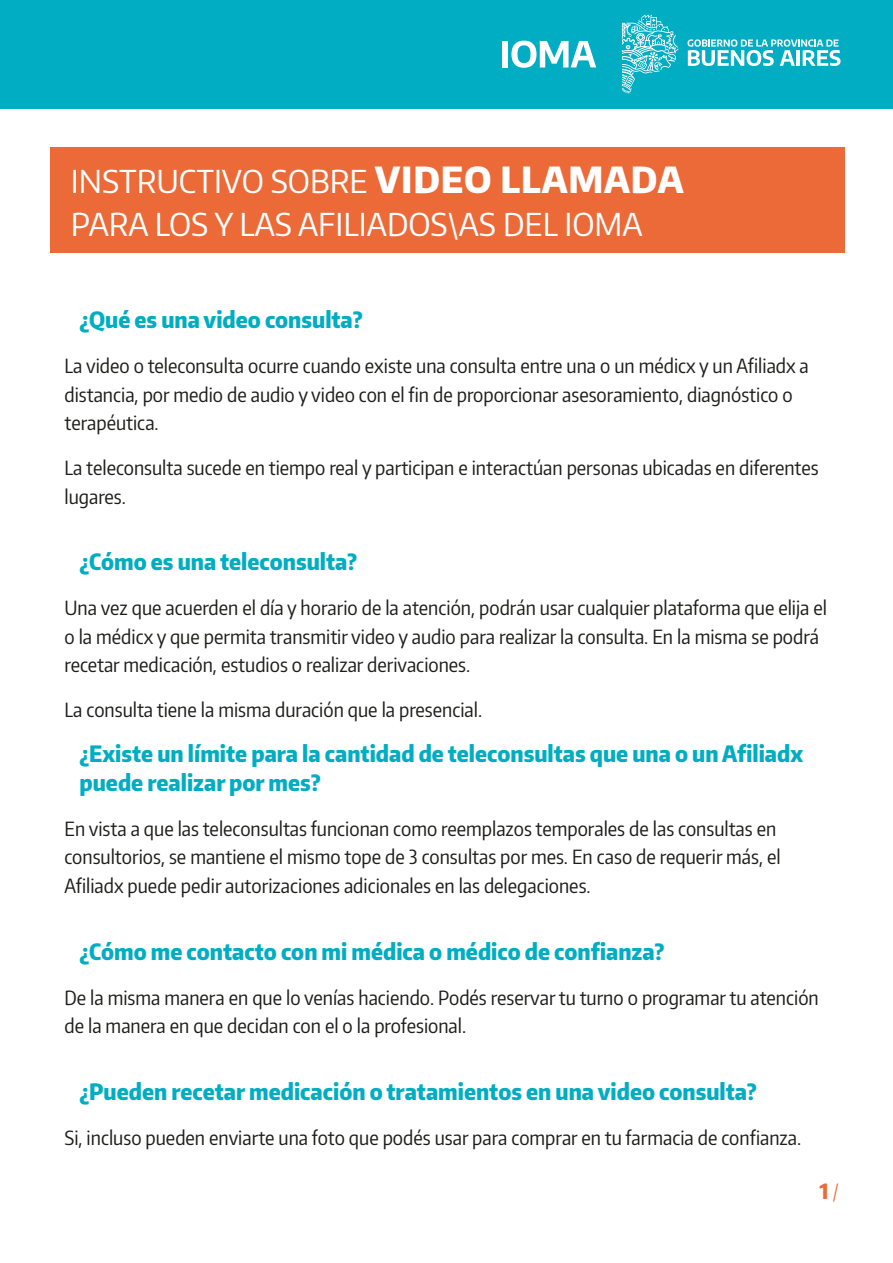
<style>
.page{position:relative;width:893px;height:1263px;background:#fff}
.page>*{position:absolute;margin:0;border:0;box-sizing:border-box;transform-origin:0 0}
.t1{font:31.5px/43.5px "Encode Sans Narrow";color:#fff}
.t2{font:800 22.5px/28.5px "Encode Sans Condensed";color:#00adc2}
.t3{font:800 21px "Encode Sans Condensed";color:#eb6a38}
.t4{font:19.5px/28.5px "Encode Sans Condensed";color:#1d1d1b}
.s1{font-weight:800;font-size:36px}
.s2{font-weight:300}
</style>
<div class="page">
<div style="left:0;top:0;width:893px;height:108px;background:#00adc2"></div>
<div style="left:502px;top:41px;width:6px;height:26px;background:#fff"></div>
<svg style="left:511px;top:41px;width:85px;height:27px"></svg>
<svg style="left:622px;top:15px;width:56px;height:79px"></svg>
<svg style="left:687px;top:39px;width:154px;height:27px"></svg>
<div style="left:50px;top:147px;width:794px;height:105px;background:#eb6a38"></div>
<h1 class="t1" style="left:71px;top:158px;width:614px">INSTRUCTIVO SOBRE <span class="s1">VIDEO LLAMADA<br></span>PARA LOS Y LAS AFILIADOS\AS DEL IOMA</h1>
<p class="t2" style="left:80px;top:305px;width:285px">¿Qué es una video consulta?</p>
<p class="t4" style="left:65px;top:351px;width:746px">La video o teleconsulta ocurre cuando existe una consulta entre una o un médicx y un Afiliadx a distancia, por medio de audio y video con el fin de proporcionar asesoramiento, diagnóstico o terapéutica.</p>
<p class="t4" style="left:65px;top:453px;width:756px">La teleconsulta sucede en tiempo real y participan e interactúan personas ubicadas en diferentes lugares.</p>
<p class="t2" style="left:80px;top:547px;width:279px">¿Cómo es una teleconsulta?</p>
<p class="t4" style="left:65px;top:593px;width:764px">Una vez que acuerden el día y horario de la atención, podrán usar cualquier plataforma que elija el o la médicx y que permita transmitir video y audio para realizar la consulta. En la misma se podrá recetar medicación, estudios o realizar derivaciones.</p>
<p class="t4" style="left:65px;top:695px;width:419px">La consulta tiene la misma duración que la presencial.</p>
<p class="t2" style="left:80px;top:739px;width:725px">¿Existe un límite para la cantidad de teleconsultas que una o un Afiliadx puede realizar por mes?</p>
<p class="t4" style="left:65px;top:814px;width:718px">En vista a que las teleconsultas funcionan como reemplazos temporales de las consultas en consultorios, se mantiene el mismo tope de 3 consultas por mes. En caso de requerir más, el<br>Afiliadx puede pedir autorizaciones adicionales en las delegaciones.</p>
<p class="t2" style="left:80px;top:936px;width:587px">¿Cómo me contacto con mi médica o médico de confianza?</p>
<p class="t4" style="left:65px;top:982px;width:756px">De la misma manera en que lo venías haciendo. Podés reservar tu turno o programar tu atención de la manera en que decidan con el o la profesional.</p>
<p class="t2" style="left:80px;top:1076px;width:679px">¿Pueden recetar medicación o tratamientos en una video consulta?</p>
<p class="t4" style="left:65px;top:1122px;width:738px">Si, incluso pueden enviarte una foto que podés usar para comprar en tu farmacia de confianza.</p>
<p class="t3" style="left:819px;top:1177px;width:21px">1 <span class="s2">/</span></p>
</div>
